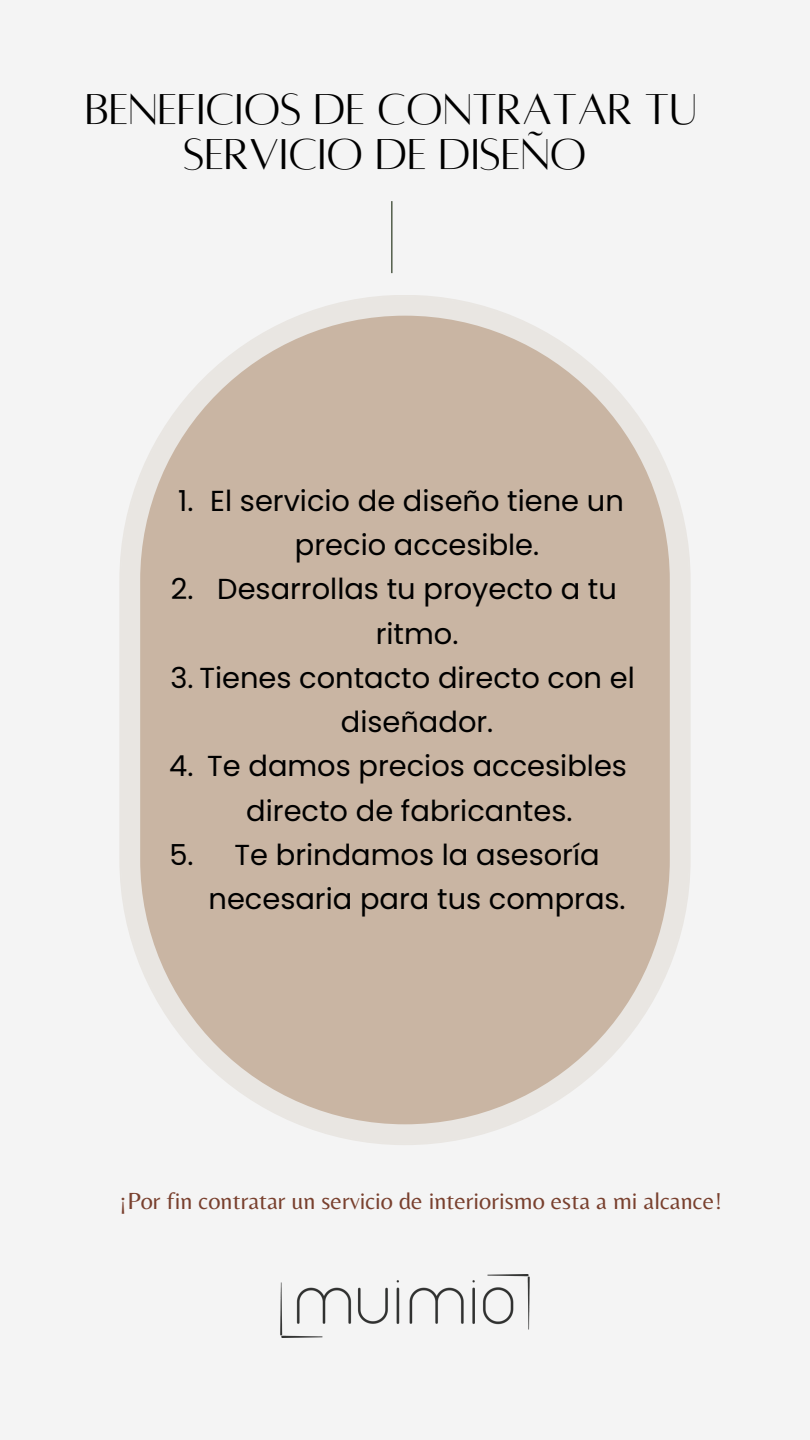
<style>
.page{position:relative;width:810px;height:1440px;background:#f4f4f4}
.page>*{position:absolute;margin:0;border:0;box-sizing:border-box;transform-origin:0 0}
.t1{font:47.7px/45px "Alta regular";color:#000;text-align:center}
.t2{font:28.9px/44.2px "Poppins";color:#000;text-align:center}
.t3{font:24.3px "Belleza";color:#79402e}
</style>
<div class="page">
<svg style="left:119px;top:295px;width:572px;height:850px;fill:#c9b5a3"></svg>
<hr style="left:391px;top:201px;width:2px;height:72px;background:#535e4b">
<img style="left:280px;top:1274px;width:250px;height:64px">
<p class="t1" style="left:85px;top:87px;width:613px">BENEFICIOS DE CONTRATAR TU<br>SERVICIO DE DISEÑO</p>
<p class="t2" style="left:210px;top:479px;width:415px">El servicio de diseño tiene un precio accesible.</p>
<p class="t2" style="left:217px;top:567px;width:401px">Desarrollas tu proyecto a tu ritmo.</p>
<p class="t2" style="left:341px;top:656px;width:295px;text-align:left;text-indent:-170px">3. Tienes contacto directo con el diseñador.</p>
<p class="t2" style="left:207px;top:744px;width:421px">Te damos precios accesibles directo de fabricantes.</p>
<p class="t2" style="left:209px;top:833px;width:419px">Te brindamos la asesoría necesaria para tus compras.</p>
<p class="t2" style="left:178px;top:479px;width:17px">1.</p>
<p class="t2" style="left:171px;top:567px;width:24px">2.</p>
<p class="t2" style="left:169px;top:744px;width:26px">4.</p>
<p class="t2" style="left:169px;top:833px;width:26px">5.</p>
<p class="t3" style="left:119px;top:1187px;width:604px">¡Por fin contratar un servicio de interiorismo esta a mi alcance!</p>
</div>
